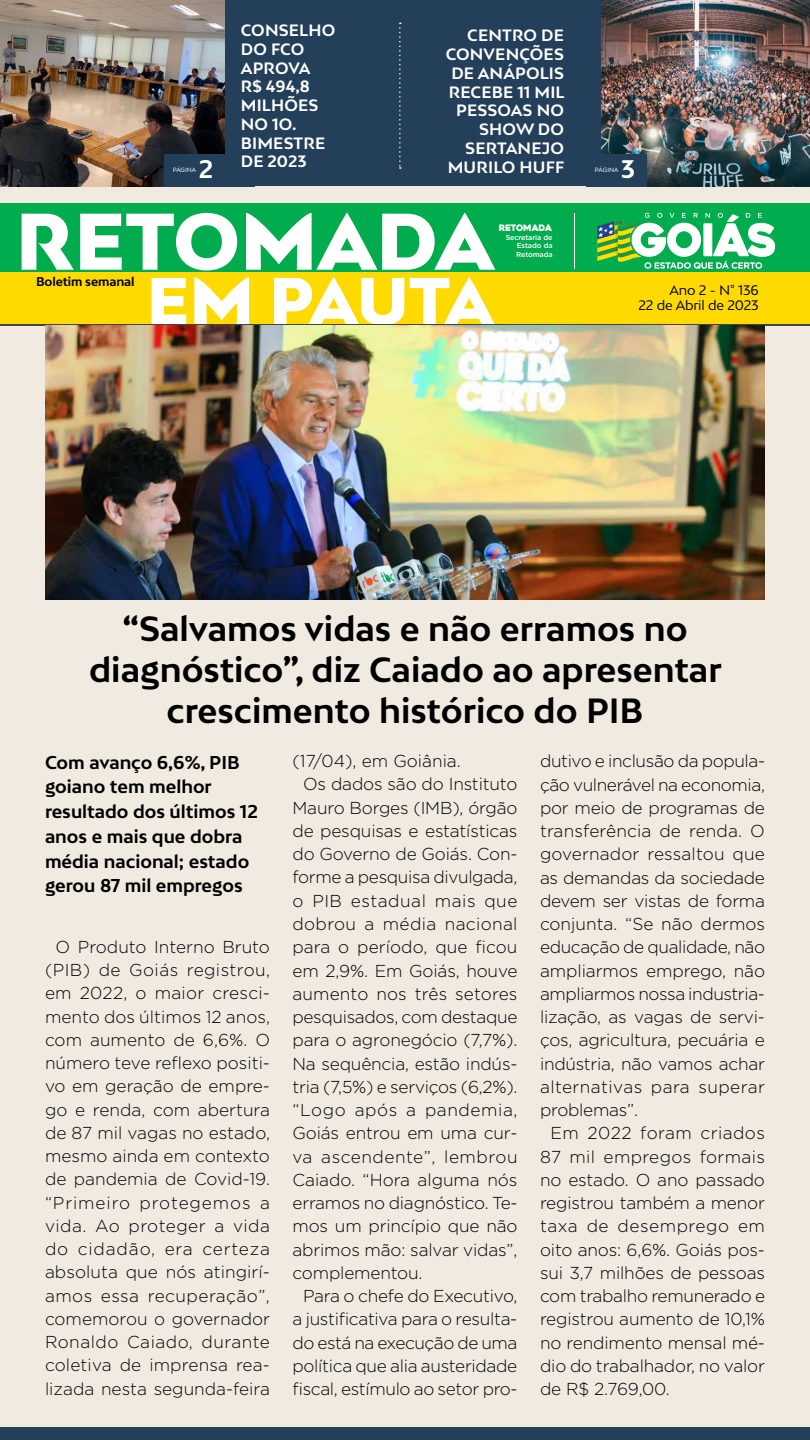
<style>
.page{position:relative;width:810px;height:1440px;background:#fff}
.page>*{position:absolute;margin:0;border:0;box-sizing:border-box;transform-origin:0 0}
.t1{font:900 75.75px "Bw Mitga";color:#fff}
.t2{font:900 63.3px "Bw Mitga";letter-spacing:-.02em;color:#fff}
.t3{font:700 33.08px/41.2px "Bw Mitga";color:#000;text-align:center}
.t4{font:700 24.08px "Bw Mitga";color:#fff}
.t5{font:700 17.55px/24.8px "Bw Mitga";color:#000}
.t6{font:300 17.25px/23.2px "Gotham";letter-spacing:-.01em;color:#000;text-align:justify}
.t7{font:300 17.25px "Gotham";letter-spacing:.03em;color:#000}
.t8{font:300 17.25px "Gotham";letter-spacing:.02em;color:#000}
.t9{font:300 17.25px "Gotham";letter-spacing:.035em;color:#000}
.t10{font:700 15.52px/18.8px "Bw Mitga";letter-spacing:.01em;color:#fff}
.t11{font:13.05px/14.9px "Bw Mitga";letter-spacing:-.01em;color:#000;text-align:right}
.t12{font:700 12px "Bw Mitga";letter-spacing:-.01em;color:#000}
.t13{font:8.85px "Heavitas";letter-spacing:-.02em;color:#fff}
.t14{font:500 7.2px/8.7px "Gotham";letter-spacing:-.015em;color:#fff;text-align:justify}
.t15{font:5.85px "Bw Mitga";letter-spacing:.01em;color:#fff}
</style>
<div class="page">
<div style="left:0;top:0;width:810px;height:205px;background:#233f59"></div>
<div style="left:0;top:187px;width:810px;height:1253px;background:#f0eae1"></div>
<div style="left:0;top:203px;width:797px;height:70px;background:#00ac4e"></div>
<div style="left:0;top:273px;width:797px;height:53px;background:#ffda00"></div>
<hr style="left:574px;top:213px;width:1px;height:55px;background:#fff">
<svg style="left:597px;top:213px;width:178px;height:56px"></svg>
<div style="left:791px;top:203px;width:19px;height:70px;background:#00ac4e"></div>
<div style="left:791px;top:273px;width:19px;height:53px;background:#ffda00"></div>
<hr style="left:0;top:324px;width:810px;height:2px;background:#484241">
<div style="left:0;top:1428px;width:810px;height:12px;background:#233f59"></div>
<svg style="left:399px;top:23px;width:2px;height:146px"></svg>
<img style="left:601px;top:0;width:209px;height:187px">
<img style="left:0;top:0;width:225px;height:187px">
<div style="left:586px;top:155px;width:61px;height:32px;background:#233f59"></div>
<div style="left:164px;top:155px;width:61px;height:32px;background:#233f59"></div>
<img style="left:45px;top:326px;width:720px;height:274px">
<p class="t10" style="left:241px;top:20px;width:96px">CONSELHO<br>DO FCO<br>APROVA<br>R$ 494,8<br>MILHÕES<br>NO 1O.<br>BIMESTRE<br>DE 2023</p>
<p class="t10" style="left:446px;top:26px;width:120px;text-align:right">CENTRO DE<br>CONVENÇÕES<br>DE ANÁPOLIS<br>RECEBE 11 MIL<br>PESSOAS NO<br>SHOW DO<br>SERTANEJO</p>
<p class="t15" style="left:173px;top:166px;width:25px">PÁGINA</p>
<h3 class="t4" style="left:199px;top:153px;width:16px">2</h3>
<p class="t10" style="left:448px;top:157px;width:118px">MURILO HUFF</p>
<p class="t15" style="left:595px;top:166px;width:25px">PÁGINA</p>
<h3 class="t4" style="left:621px;top:153px;width:16px">3</h3>
<h1 class="t1" style="left:16px;top:191px;width:480px">RETOMADA</h1>
<h2 class="t2" style="left:147px;top:259px;width:349px">EM PAUTA</h2>
<p class="t13" style="left:499px;top:222px;width:55px">RETOMADA</p>
<p class="t14" style="left:516px;top:233px;width:38px;text-indent:-10px">Secretaria de Estado da Retomada</p>
<p class="t12" style="left:36px;top:273px;width:100px">Boletim semanal</p>
<p class="t11" style="left:638px;top:282px;width:122px">Ano 2 - N° 136<br>22 de Abril de 2023</p>
<h3 class="t3" style="left:89px;top:607px;width:634px">“Salvamos vidas e não erramos no diagnóstico”, diz Caiado ao apresentar crescimento histórico do PIB</h3>
<p class="t5" style="left:45px;top:749px;width:214px">Com avanço 6,6%, PIB goiano tem melhor resultado dos últimos 12 anos e mais que dobra média nacional; estado gerou 87 mil empregos</p>
<p class="t6" style="left:293px;top:749px;width:170px">(17/04), em Goiânia.</p>
<p class="t6" style="left:303px;top:772px;width:216px">Os dados são do Instituto</p>
<p class="t6" style="left:293px;top:796px;width:227px">Mauro Borges (IMB), órgão</p>
<p class="t6" style="left:293px;top:819px;width:227px">de pesquisas e estatísticas</p>
<p class="t6" style="left:293px;top:842px;width:226px">do Governo de Goiás. Con-</p>
<p class="t6" style="left:293px;top:865px;width:226px">forme a pesquisa divulgada,</p>
<p class="t7" style="left:293px;top:890px;width:226px">o PIB estadual mais que</p>
<p class="t8" style="left:293px;top:913px;width:227px">dobrou a média nacional</p>
<p class="t6" style="left:293px;top:935px;width:226px">para o período, que ficou</p>
<p class="t6" style="left:293px;top:958px;width:226px">em 2,9%. Em Goiás, houve</p>
<p class="t6" style="left:293px;top:982px;width:226px">aumento nos três setores</p>
<p class="t6" style="left:293px;top:1005px;width:226px">pesquisados, com destaque</p>
<p class="t6" style="left:293px;top:1028px;width:227px">para o agronegócio (7,7%).</p>
<p class="t6" style="left:293px;top:1051px;width:226px">Na sequência, estão indús-</p>
<p class="t6" style="left:293px;top:1075px;width:226px">tria (7,5%) e serviços (6,2%).</p>
<p class="t9" style="left:293px;top:1099px;width:226px">“Logo após a pandemia,</p>
<p class="t6" style="left:293px;top:1121px;width:227px">Goiás entrou em uma cur-</p>
<p class="t7" style="left:293px;top:1146px;width:227px">va ascendente”, lembrou</p>
<p class="t6" style="left:293px;top:1168px;width:227px">Caiado. “Hora alguma nós</p>
<p class="t6" style="left:293px;top:1191px;width:227px">erramos no diagnóstico. Te-</p>
<p class="t6" style="left:293px;top:1214px;width:227px">mos um princípio que não</p>
<p class="t6" style="left:293px;top:1237px;width:227px">abrimos mão: salvar vidas”,</p>
<p class="t6" style="left:293px;top:1261px;width:131px">complementou.</p>
<p class="t6" style="left:303px;top:1284px;width:216px">Para o chefe do Executivo,</p>
<p class="t6" style="left:293px;top:1307px;width:226px">a justificativa para o resulta-</p>
<p class="t6" style="left:293px;top:1330px;width:226px">do está na execução de uma</p>
<p class="t6" style="left:293px;top:1354px;width:226px">política que alia austeridade</p>
<p class="t6" style="left:293px;top:1377px;width:227px">fiscal, estímulo ao setor pro-</p>
<p class="t6" style="left:540px;top:749px;width:227px">dutivo e inclusão da popula&shy;ção vulnerável na economia, por meio de programas de transferência de renda. O governador ressaltou que as demandas da sociedade devem ser vistas de forma conjunta. “Se não dermos educação de qualidade, não ampliarmos emprego, não ampliarmos nossa industria&shy;lização, as vagas de servi&shy;ços, agricultura, pecuária e indústria, não vamos achar alternativas para superar problemas”.</p>
<p class="t6" style="left:540px;top:1121px;width:227px;text-indent:11px">Em 2022 foram criados 87 mil empregos formais no estado. O ano passado registrou também a menor taxa de desemprego em oito anos: 6,6%. Goiás pos&shy;sui 3,7 milhões de pessoas com trabalho remunerado e registrou aumento de 10,1% no rendimento mensal mé&shy;dio do trabalhador, no valor de R$ 2.769,00.</p>
<p class="t6" style="left:45px;top:935px;width:227px;text-indent:11px">O Produto Interno Bruto (PIB) de Goiás registrou, em 2022, o maior cresci&shy;mento dos últimos 12 anos, com aumento de 6,6%. O número teve reflexo positi&shy;vo em geração de empre&shy;go e renda, com abertura de 87 mil vagas no estado, mesmo ainda em contexto de pandemia de Covid-19. “Primeiro protegemos a vida. Ao proteger a vida do cidadão, era certeza absoluta que nós atingirí&shy;amos essa recuperação”, comemorou o governador Ronaldo Caiado, durante coletiva de imprensa rea&shy;lizada nesta segunda-feira</p>
</div>
